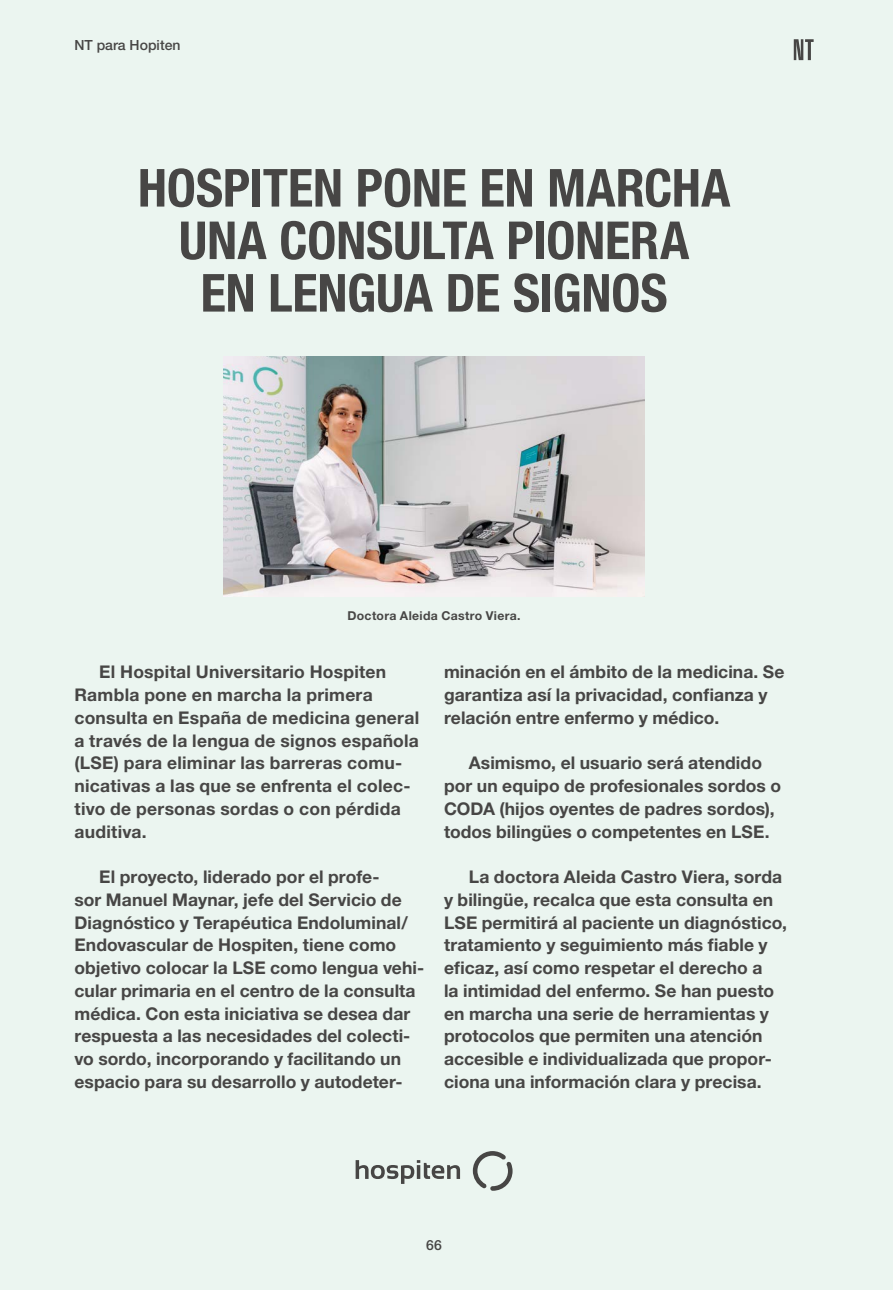
<style>
.page{position:relative;width:893px;height:1290px;background:#ebf5f0}
.page>*{position:absolute;margin:0;border:0;box-sizing:border-box;transform-origin:0 0}
.t1{font:700 condensed 52.5px/52.5px "Helvetica Neue LT Std";letter-spacing:-.005em;color:#474645;text-align:center}
.t2{font:700 17.5px/22.8px "Helvetica Neue LT Std";letter-spacing:.005em;color:#474645}
.t3{font:500 14px "Helvetica Neue LT Std";color:#474645}
.t4{font:700 12.25px "Helvetica Neue LT Std";letter-spacing:.03em;color:#474645}
</style>
<div class="page">
<img style="left:224px;top:356px;width:420px;height:240px">
<svg style="left:356px;top:1151px;width:157px;height:40px"></svg>
<svg style="left:794px;top:39px;width:20px;height:21px"></svg>
<p class="t3" style="left:74px;top:36px;width:108px">NT para Hopiten</p>
<p class="t1" style="left:138px;top:161px;width:594px">HOSPITEN PONE EN MARCHA<br>UNA CONSULTA PIONERA<br>EN LENGUA DE SIGNOS</p>
<p class="t4" style="left:347px;top:608px;width:175px">Doctora Aleida Castro Viera.</p>
<p class="t2" style="left:74px;top:660px;width:346px;text-indent:25px">El Hospital Universitario Hospiten Rambla pone en marcha la primera consulta en España de medicina general a través de la lengua de signos española (LSE) para eliminar las barreras comu&shy;nicativas a las que se enfrenta el colec&shy;tivo de personas sordas o con pérdida auditiva.</p>
<p class="t2" style="left:74px;top:865px;width:351px;text-indent:25px">El proyecto, liderado por el profe-<br>sor Manuel Maynar, jefe del Servicio de Diagnóstico y Terapéutica Endoluminal/ Endovascular de Hospiten, tiene como objetivo colocar la LSE como lengua vehi&shy;cular primaria en el centro de la consulta médica. Con esta iniciativa se desea dar respuesta a las necesidades del colecti&shy;vo sordo, incorporando y facilitando un espacio para su desarrollo y autodeter-</p>
<p class="t2" style="left:444px;top:660px;width:342px">minación en el ámbito de la medicina. Se garantiza así la privacidad, confianza y relación entre enfermo y médico.</p>
<p class="t2" style="left:444px;top:751px;width:339px;text-indent:25px">Asimismo, el usuario será atendido por un equipo de profesionales sordos o CODA (hijos oyentes de padres sordos), todos bilingües o competentes en LSE.</p>
<p class="t2" style="left:444px;top:865px;width:345px;text-indent:25px">La doctora Aleida Castro Viera, sorda y bilingüe, recalca que esta consulta en LSE permitirá al paciente un diagnóstico, tratamiento y seguimiento más fiable y eficaz, así como respetar el derecho a<br>la intimidad del enfermo. Se han puesto en marcha una serie de herramientas y protocolos que permiten una atención accesible e individualizada que propor&shy;ciona una información clara y precisa.</p>
<p class="t3" style="left:426px;top:1237px;width:17px">66</p>
</div>
